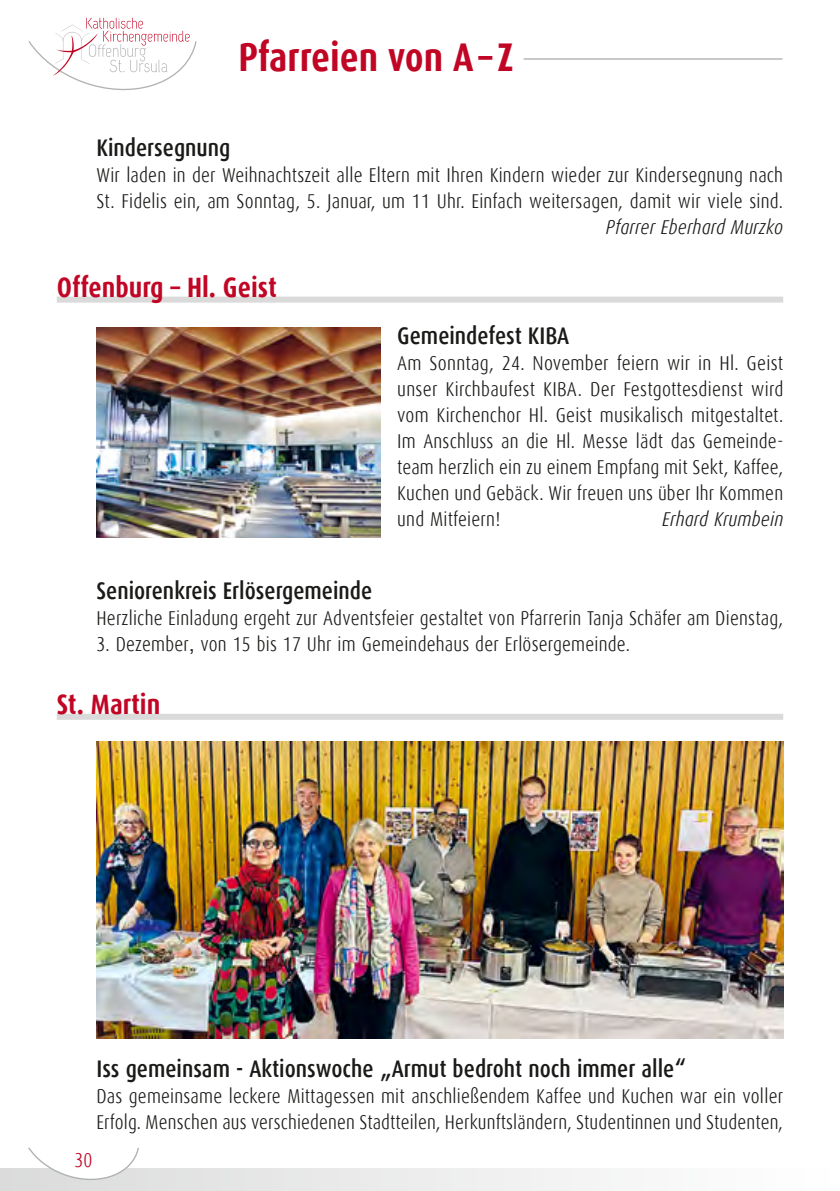
<style>
.page{position:relative;width:840px;height:1191px;background:#fff}
.page>*{position:absolute;margin:0;border:0;box-sizing:border-box;transform-origin:0 0}
.Hauptrubrik_KOPF_lin{font:700 40px "Dax Condensed";color:#c10524}
.Rubrik{font:700 28px "Dax Condensed";color:#c10524}
.Unterrubrik_7mm_Einz{font:500 24px "Dax Condensed";color:#1a1a18}
.Grundtext_ohne_Absta{font:300 20px/26px "Dax Condensed";letter-spacing:.01em;color:#1a1a18;text-align:right}
.Grundtext_ohne_Absta-2{font:italic 300 20px "Dax Condensed";letter-spacing:.01em;color:#1a1a18}
.t1{font:300 20px "Dax Condensed";color:#c10524}
.s1{font-style:italic}
.s2{font-family:"Helvetica";font-weight:400}
</style>
<div class="page">
<hr style="left:238px;top:58px;width:544px;height:2px;background:#b1b2b3">
<div style="left:0;top:1168px;width:839px;height:23px;background:linear-gradient(to right,#dadbdb,#fff)"></div>
<svg style="left:27px;top:1147px;width:113px;height:40px"></svg>
<svg style="left:28px;top:18px;width:169px;height:73px"></svg>
<div style="left:57px;top:296px;width:725px;height:6px;background:#dadada"></div>
<div style="left:57px;top:714px;width:725px;height:6px;background:#dadada"></div>
<img style="left:96px;top:327px;width:284px;height:211px">
<img style="left:96px;top:742px;width:686px;height:296px">
<svg style="left:238px;top:58px;width:304px;height:2px"></svg>
<p class="Hauptrubrik_KOPF_lin" style="left:238px;top:35px;width:276px">Pfarreien von A–Z</p>
<p class="Unterrubrik_7mm_Einz" style="left:96px;top:134px;width:135px">Kindersegnung</p>
<p class="Grundtext_ohne_Absta" style="left:96px;top:162px;width:687px">Wir laden in der Weihnachtszeit alle Eltern mit Ihren Kindern wieder zur Kindersegnung nach<br>St. Fidelis ein, am Sonntag, 5. Januar, um 11 Uhr. Einfach weitersagen, damit wir viele sind.<br><span class="s1">Pfarrer Eberhard Murzko</span></p>
<p class="Rubrik" style="left:57px;top:271px;width:221px">Offenburg – Hl. Geist</p>
<p class="Unterrubrik_7mm_Einz" style="left:397px;top:322px;width:173px">Gemeindefest KIBA</p>
<p class="Grundtext_ohne_Absta" style="left:397px;top:350px;width:387px;text-align:justify">Am Sonntag, 24. November feiern wir in Hl. Geist unser Kirchbaufest KIBA. Der Festgottesdienst wird vom Kirchenchor Hl. Geist musikalisch mitgestaltet.<br>Im Anschluss an die Hl. Messe lädt das Gemeinde&shy;team herzlich ein zu einem Empfang mit Sekt, Kaffee, Kuchen und Gebäck. Wir freuen uns über Ihr Kommen und Mitfeiern!</p>
<p class="Grundtext_ohne_Absta-2" style="left:661px;top:508px;width:122px">Erhard Krumbein</p>
<p class="Unterrubrik_7mm_Einz" style="left:96px;top:577px;width:277px">Seniorenkreis Erlösergemeinde</p>
<p class="Grundtext_ohne_Absta" style="left:96px;top:605px;width:688px">Herzliche Einladung ergeht zur Adventsfeier gestaltet von Pfarrerin Tanja Schäfer am Dienstag,</p>
<p class="Grundtext_ohne_Absta" style="left:96px;top:631px;width:534px">3. Dezember<span class="s2">,</span> von 15 bis 17 Uhr im Gemeindehaus der Erlösergemeinde.</p>
<p class="Rubrik" style="left:57px;top:688px;width:105px">St. Martin</p>
<p class="Unterrubrik_7mm_Einz" style="left:96px;top:1055px;width:591px">Iss gemeinsam - Aktionswoche „Armut bedroht noch immer alle“</p>
<p class="Grundtext_ohne_Absta" style="left:96px;top:1083px;width:687px;text-align:left">Das gemeinsame leckere Mittagessen mit anschließendem Kaffee und Kuchen war ein voller<br>Erfolg. Menschen aus verschiedenen Stadtteilen, Herkunftsländern, Studentinnen und Studenten,</p>
<p class="t1" style="left:75px;top:1148px;width:19px">30</p>
</div>
